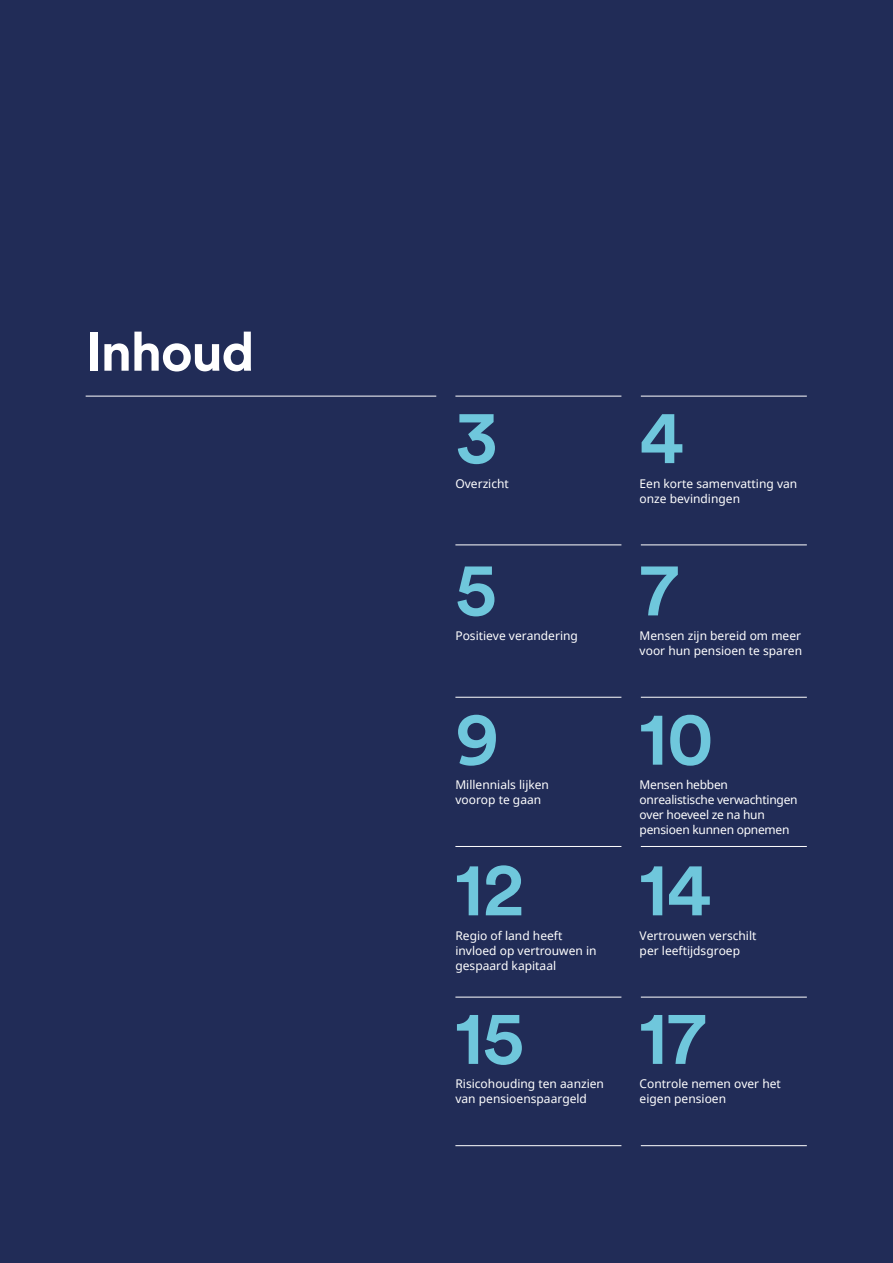
<style>
.page{position:relative;width:893px;height:1263px;background:#212c57}
.page>*{position:absolute;margin:0;border:0;box-sizing:border-box;transform-origin:0 0}
.t1{font:700 69px/149.6px "Schroders Circular TT";color:#6fc7dc}
.t2{font:700 54px "Schroders Circular TT";letter-spacing:-.025em;color:#fff}
.t3{font:12px/15px "Noto Sans";color:#fff}
.t4{font:12px/15px "Noto Sans";letter-spacing:-.02em;color:#fff}
</style>
<div class="page">
<hr style="left:455px;top:396px;width:166px;height:1px;background:#fff">
<hr style="left:455px;top:544px;width:166px;height:1px;background:#fff">
<hr style="left:455px;top:697px;width:166px;height:1px;background:#fff">
<hr style="left:455px;top:846px;width:166px;height:1px;background:#fff">
<hr style="left:455px;top:997px;width:166px;height:1px;background:#fff">
<hr style="left:455px;top:1145px;width:166px;height:1px;background:#fff">
<hr style="left:86px;top:396px;width:350px;height:1px;background:#fff">
<hr style="left:641px;top:396px;width:166px;height:1px;background:#fff">
<hr style="left:641px;top:544px;width:166px;height:1px;background:#fff">
<hr style="left:641px;top:697px;width:166px;height:1px;background:#fff">
<hr style="left:641px;top:846px;width:166px;height:1px;background:#fff">
<hr style="left:641px;top:997px;width:166px;height:1px;background:#fff">
<hr style="left:641px;top:1145px;width:166px;height:1px;background:#fff">
<h2 class="t2" style="left:86px;top:315px;width:170px">Inhoud</h2>
<h1 class="t1" style="left:455px;top:361px;width:44px">3</h1>
<h1 class="t1" style="left:640px;top:361px;width:46px">4</h1>
<p class="t3" style="left:455px;top:476px;width:55px">Overzicht</p>
<p class="t3" style="left:640px;top:476px;width:159px">Een korte samenvatting van onze bevindingen</p>
<h1 class="t1" style="left:455px;top:513px;width:71px">5<br>9<br>12<br>15</h1>
<p class="t3" style="left:455px;top:628px;width:124px">Positieve verandering</p>
<p class="t3" style="left:455px;top:778px;width:95px">Millennials lijken voorop te gaan</p>
<p class="t3" style="left:455px;top:928px;width:143px">Regio of land heeft invloed op vertrouwen in gespaard kapitaal</p>
<h1 class="t1" style="left:640px;top:513px;width:76px">7<br>10<br>14<br>17</h1>
<p class="t3" style="left:640px;top:628px;width:164px">Mensen zijn bereid om meer voor hun pensioen te sparen</p>
<p class="t4" style="left:640px;top:778px;width:160px">Mensen hebben onrealistische verwachtingen over hoeveel ze na hun pensioen kunnen opnemen</p>
<p class="t3" style="left:640px;top:928px;width:118px">Vertrouwen verschilt per leeftijdsgroep</p>
<p class="t3" style="left:455px;top:1077px;width:150px">Risicohouding ten aanzien van pensioenspaargeld</p>
<p class="t3" style="left:640px;top:1077px;width:143px">Controle nemen over het eigen pensioen</p>
</div>
